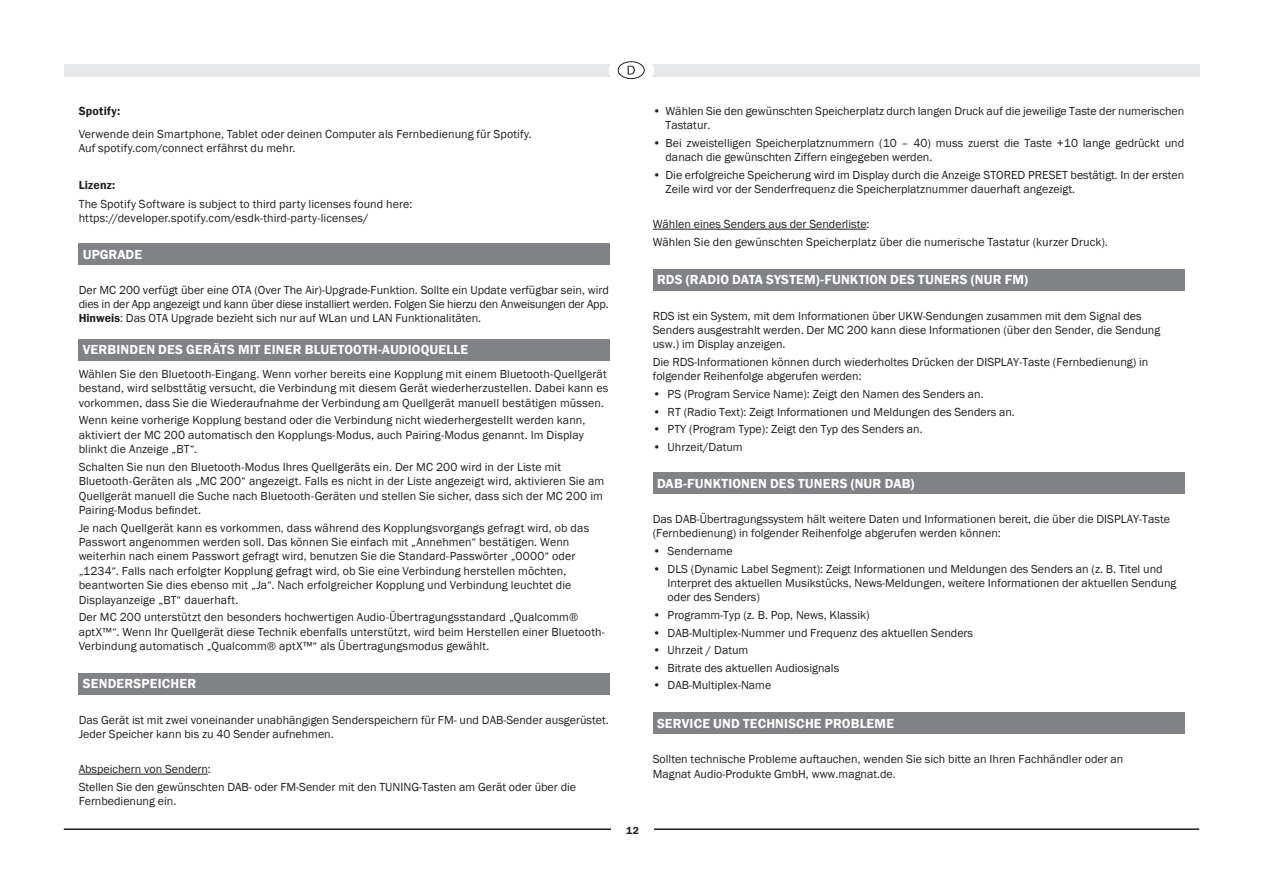
<style>
.page{position:relative;width:1263px;height:893px;background:#fff}
.page>*{position:absolute;margin:0;border:0;box-sizing:border-box;transform-origin:0 0}
.t1{font:600 13.5px "Franklin Gothic";letter-spacing:.01em;color:#fff}
.t2{font:12px/14.4px "Franklin Gothic";color:#231f20}
.t3{font:600 12px "Franklin Gothic";letter-spacing:.02em;color:#231f20}
.t4{font:600 10.5px "Franklin Gothic";color:#231f20}
.s1{font-weight:600}
</style>
<div class="page">
<div style="left:64px;top:64px;width:1135px;height:13px;background:#e6e7e9"></div>
<div style="left:609px;top:55px;width:45px;height:30px;background:#fff;border-radius:50%"></div>
<svg style="left:618px;top:62px;width:26px;height:17px"></svg>
<div style="left:618px;top:61px;width:27px;height:18px;border:1px solid #231f20;border-radius:50%"></div>
<svg style="left:628px;top:66px;width:7px;height:9px"></svg>
<hr style="left:64px;top:828px;width:1135px;height:2px;background:#231f20">
<div style="left:611px;top:817px;width:43px;height:26px;background:#fff"></div>
<hr style="left:79px;top:774px;width:129px;height:1px;background:#231f20">
<div style="left:79px;top:243px;width:531px;height:22px;background:#808285"></div>
<div style="left:79px;top:339px;width:531px;height:21px;background:#808285"></div>
<div style="left:79px;top:673px;width:531px;height:21px;background:#808285"></div>
<hr style="left:653px;top:229px;width:214px;height:1px;background:#231f20">
<div style="left:653px;top:269px;width:531px;height:21px;background:#808285"></div>
<div style="left:653px;top:472px;width:531px;height:22px;background:#808285"></div>
<div style="left:653px;top:713px;width:531px;height:21px;background:#808285"></div>
<p class="t3" style="left:79px;top:103px;width:43px">Spotify:</p>
<p class="t2" style="left:79px;top:127px;width:455px">Verwende dein Smartphone, Tablet oder deinen Computer als Fernbedienung für Spotify.<br>Auf spotify.com/connect erfährst du mehr.</p>
<p class="t3" style="left:79px;top:178px;width:38px">Lizenz:</p>
<p class="t2" style="left:79px;top:197px;width:335px">The Spotify Software is subject to third party licenses found here: https://developer.spotify.com/esdk-third-party-licenses/</p>
<p class="t1" style="left:83px;top:246px;width:61px">UPGRADE</p>
<p class="t2" style="left:79px;top:283px;width:532px;text-align:justify">Der MC 200 verfügt über eine OTA (Over The Air)-Upgrade-Funktion. Sollte ein Update verfügbar sein, wird dies in der App angezeigt und kann über diese installiert werden. Folgen Sie hierzu den Anweisungen der App.<br><span class="s1">Hinweis</span>: Das OTA Upgrade bezieht sich nur auf WLan und LAN Funktionalitäten.</p>
<p class="t1" style="left:83px;top:342px;width:387px">VERBINDEN DES GERÄTS MIT EINER BLUETOOTH-AUDIOQUELLE</p>
<p class="t2" style="left:79px;top:367px;width:531px">Wählen Sie den Bluetooth-Eingang. Wenn vorher bereits eine Kopplung mit einem Bluetooth-Quellgerät bestand, wird selbsttätig versucht, die Verbindung mit diesem Gerät wiederherzustellen. Dabei kann es vorkommen, dass Sie die Wiederaufnahme der Verbindung am Quellgerät manuell bestätigen müssen.</p>
<p class="t2" style="left:79px;top:413px;width:508px">Wenn keine vorherige Kopplung bestand oder die Verbindung nicht wiederhergestellt werden kann, aktiviert der MC 200 automatisch den Kopplungs-Modus, auch Pairing-Modus genannt. Im Display blinkt die Anzeige „BT“.</p>
<p class="t2" style="left:79px;top:460px;width:527px">Schalten Sie nun den Bluetooth-Modus Ihres Quellgeräts ein. Der MC 200 wird in der Liste mit Bluetooth-Geräten als „MC 200“ angezeigt. Falls es nicht in der Liste angezeigt wird, aktivieren Sie am Quellgerät manuell die Suche nach Bluetooth-Geräten und stellen Sie sicher, dass sich der MC 200 im Pairing-Modus befindet.</p>
<p class="t2" style="left:79px;top:521px;width:512px">Je nach Quellgerät kann es vorkommen, dass während des Kopplungsvorgangs gefragt wird, ob das Passwort angenommen werden soll. Das können Sie einfach mit „Annehmen“ bestätigen. Wenn weiterhin nach einem Passwort gefragt wird, benutzen Sie die Standard-Passwörter „0000“ oder „1234“. Falls nach erfolgter Kopplung gefragt wird, ob Sie eine Verbindung herstellen möchten, beantworten Sie dies ebenso mit „Ja“. Nach erfolgreicher Kopplung und Verbindung leuchtet die Displayanzeige „BT“ dauerhaft.</p>
<p class="t2" style="left:79px;top:610px;width:528px">Der MC 200 unterstützt den besonders hochwertigen Audio-Übertragungsstandard „Qualcomm® aptX™“. Wenn Ihr Quellgerät diese Technik ebenfalls unterstützt, wird beim Herstellen einer Bluetooth-<br>Verbindung automatisch „Qualcomm® aptX™“ als Übertragungsmodus gewählt.</p>
<p class="t1" style="left:83px;top:676px;width:115px">SENDERSPEICHER</p>
<p class="t2" style="left:79px;top:713px;width:531px">Das Gerät ist mit zwei voneinander unabhängigen Senderspeichern für FM- und DAB-Sender ausgerüstet.<br>Jeder Speicher kann bis zu 40 Sender aufnehmen.</p>
<p class="t2" style="left:79px;top:761px;width:499px;line-height:17.5px">Abspeichern von Sendern:<br>Stellen Sie den gewünschten DAB- oder FM-Sender mit den TUNING-Tasten am Gerät oder über die</p>
<p class="t2" style="left:79px;top:794px;width:99px">Fernbedienung ein.</p>
<p class="t2" style="left:665px;top:104px;width:520px;text-indent:-13px">• Wählen Sie den gewünschten Speicherplatz durch langen Druck auf die jeweilige Taste der numerischen<br>Tastatur.</p>
<p class="t2" style="left:665px;top:136px;width:520px;text-indent:-13px">• Bei zweistelligen Speicherplatznummern (10 – 40) muss zuerst die Taste +10 lange gedrückt und danach die gewünschten Ziffern eingegeben werden.</p>
<p class="t2" style="left:665px;top:168px;width:520px;text-indent:-13px">• Die erfolgreiche Speicherung wird im Display durch die Anzeige STORED PRESET bestätigt. In der ersten<br>Zeile wird vor der Senderfrequenz die Speicherplatznummer dauerhaft angezeigt.</p>
<p class="t2" style="left:653px;top:216px;width:457px;line-height:17.5px">Wählen eines Senders aus der Senderliste:<br>Wählen Sie den gewünschten Speicherplatz über die numerische Tastatur (kurzer Druck).</p>
<p class="t1" style="left:657px;top:272px;width:373px">RDS (RADIO DATA SYSTEM)-FUNKTION DES TUNERS (NUR FM)</p>
<p class="t2" style="left:653px;top:309px;width:509px">RDS ist ein System, mit dem Informationen über UKW-Sendungen zusammen mit dem Signal des<br>Senders ausgestrahlt werden. Der MC 200 kann diese Informationen (über den Sender, die Sendung usw.) im Display anzeigen.</p>
<p class="t2" style="left:653px;top:355px;width:497px">Die RDS-Informationen können durch wiederholtes Drücken der DISPLAY-Taste (Fernbedienung) in folgender Reihenfolge abgerufen werden:</p>
<p class="t2" style="left:653px;top:387px;width:332px">• PS (Program Service Name): Zeigt den Namen des Senders an.</p>
<p class="t2" style="left:653px;top:405px;width:364px">• RT (Radio Text): Zeigt Informationen und Meldungen des Senders an.</p>
<p class="t2" style="left:653px;top:422px;width:271px">• PTY (Program Type): Zeigt den Typ des Senders an.</p>
<p class="t2" style="left:653px;top:440px;width:91px">• Uhrzeit/Datum</p>
<p class="t1" style="left:657px;top:475px;width:259px">DAB-FUNKTIONEN DES TUNERS (NUR DAB)</p>
<p class="t2" style="left:653px;top:512px;width:519px">Das DAB-Übertragungssystem hält weitere Daten und Informationen bereit, die über die DISPLAY-Taste (Fernbedienung) in folgender Reihenfolge abgerufen werden können:</p>
<p class="t2" style="left:653px;top:544px;width:82px">• Sendername</p>
<p class="t2" style="left:668px;top:562px;width:510px;text-indent:-15px">• DLS (Dynamic Label Segment): Zeigt Informationen und Meldungen des Senders an (z. B. Titel und<br>Interpret des aktuellen Musikstücks, News-Meldungen, weitere Informationen der aktuellen Sendung oder des Senders)</p>
<p class="t2" style="left:653px;top:608px;width:218px">• Programm-Typ (z. B. Pop, News, Klassik)</p>
<p class="t2" style="left:653px;top:626px;width:322px">• DAB-Multiplex-Nummer und Frequenz des aktuellen Senders</p>
<p class="t2" style="left:653px;top:643px;width:97px">• Uhrzeit / Datum</p>
<p class="t2" style="left:653px;top:661px;width:188px">• Bitrate des aktuellen Audiosignals</p>
<p class="t2" style="left:653px;top:678px;width:120px">• DAB-Multiplex-Name</p>
<p class="t1" style="left:657px;top:715px;width:238px">SERVICE UND TECHNISCHE PROBLEME</p>
<p class="t2" style="left:653px;top:752px;width:472px">Sollten technische Probleme auftauchen, wenden Sie sich bitte an Ihren Fachhändler oder an<br>Magnat Audio-Produkte GmbH, www.magnat.de.</p>
<p class="t4" style="left:626px;top:824px;width:14px">12</p>
</div>
